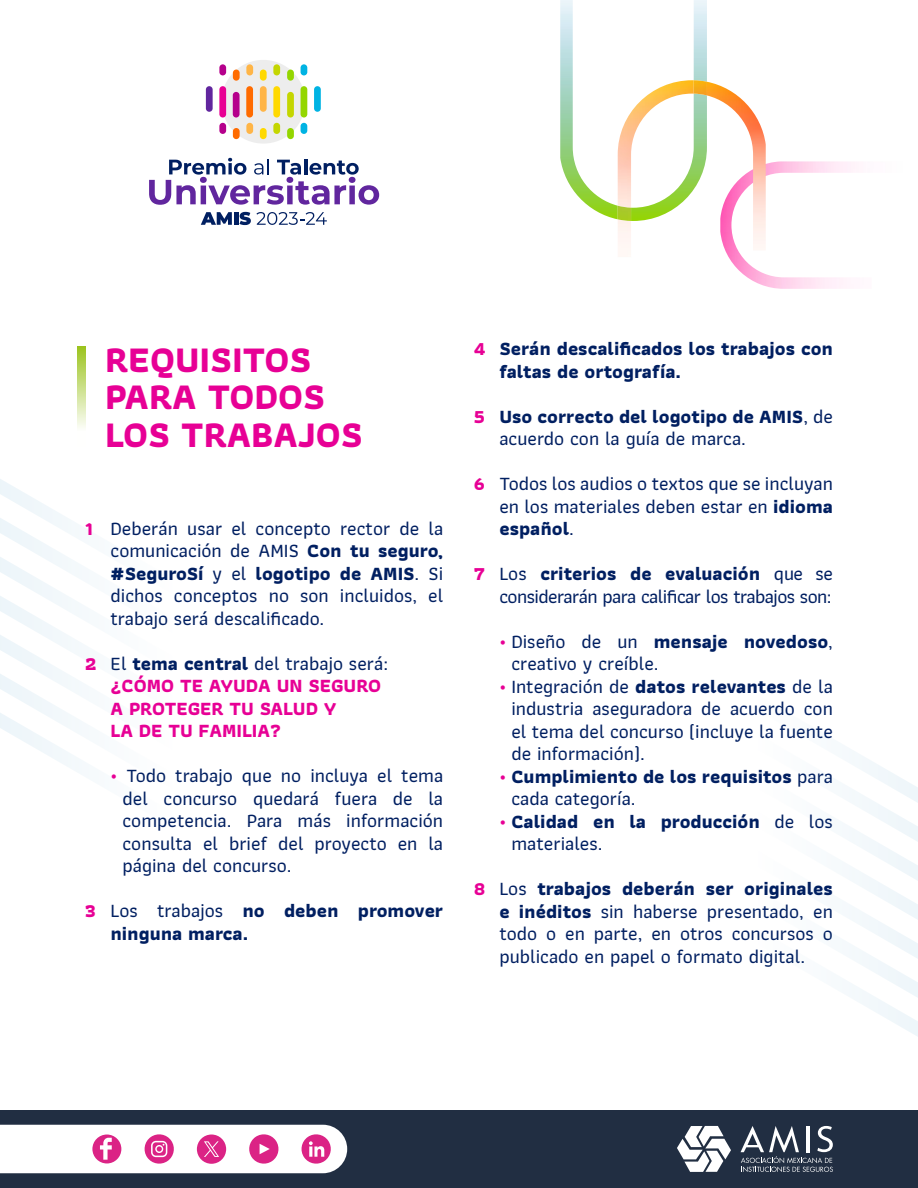
<style>
.page{position:relative;width:918px;height:1188px;background:#fff}
.page>*{position:absolute;margin:0;border:0;box-sizing:border-box;transform-origin:0 0}
.t1{font:700 37.5px/37.5px "Athiti";color:#e70095}
.t2{font:500 19.5px/22.5px "Athiti";color:#001f61;text-align:justify}
.t3{font:700 19.5px/22.5px "Athiti";color:#001f61}
.t4{font:700 19.5px/22.5px "Athiti";color:#e70095}
.t5{font:500 19.5px/22.5px "Athiti";letter-spacing:-.03em;color:#001f61;text-align:right}
.s1{font-weight:700;color:#e70095}
.s2{font-weight:700}
.s3{font-weight:500;color:#001f61}
.s4{color:#001f61}
.s5{color:#e70095}
.s6{font-weight:500}
.s7{font-weight:500;color:#e70095}
</style>
<div class="page">
<svg style="left:851px;top:997px;width:67px;height:39px"></svg>
<svg style="left:849px;top:958px;width:69px;height:39px"></svg>
<svg style="left:849px;top:919px;width:69px;height:39px"></svg>
<svg style="left:849px;top:880px;width:69px;height:39px"></svg>
<svg style="left:849px;top:841px;width:69px;height:39px"></svg>
<svg style="left:849px;top:749px;width:69px;height:92px"></svg>
<svg style="left:0;top:486px;width:78px;height:39px"></svg>
<svg style="left:0;top:525px;width:82px;height:39px"></svg>
<svg style="left:0;top:564px;width:82px;height:39px"></svg>
<svg style="left:0;top:603px;width:82px;height:39px"></svg>
<svg style="left:0;top:642px;width:82px;height:39px"></svg>
<svg style="left:0;top:681px;width:82px;height:93px"></svg>
<img style="left:728px;top:161px;width:129px;height:128px">
<img style="left:560px;top:0;width:147px;height:220px">
<img style="left:618px;top:81px;width:148px;height:176px">
<img style="left:618px;top:80px;width:89px;height:141px">
<svg style="left:78px;top:346px;width:7px;height:82px"></svg>
<div style="left:221px;top:60px;width:84px;height:84px;background:#ededed;border-radius:50%"></div>
<svg style="left:149px;top:158px;width:230px;height:47px"></svg>
<div style="left:206px;top:86px;width:7px;height:26px;background:#61269e;border-radius:3px"></div>
<div style="left:233px;top:92px;width:7px;height:26px;background:#b5008c;border-radius:3px"></div>
<div style="left:260px;top:86px;width:7px;height:26px;background:#ffb547;border-radius:3px"></div>
<div style="left:287px;top:92px;width:7px;height:26px;background:#c4d600;border-radius:3px"></div>
<div style="left:314px;top:86px;width:7px;height:26px;background:#00b3e3;border-radius:3px"></div>
<div style="left:219px;top:86px;width:7px;height:32px;background:#e80094;border-radius:3px"></div>
<div style="left:246px;top:86px;width:7px;height:32px;background:#ff6b00;border-radius:3px"></div>
<div style="left:301px;top:86px;width:6px;height:32px;background:#94d600;border-radius:3px"></div>
<div style="left:273px;top:86px;width:7px;height:32px;background:#ffd900;border-radius:3px"></div>
<div style="left:219px;top:123px;width:7px;height:11px;background:#b5008c;border-radius:3px"></div>
<div style="left:233px;top:128px;width:7px;height:11px;background:#ff6b00;border-radius:3px"></div>
<div style="left:273px;top:123px;width:7px;height:11px;background:#c4d600;border-radius:3px"></div>
<div style="left:246px;top:123px;width:7px;height:11px;background:#ffb547;border-radius:3px"></div>
<div style="left:260px;top:128px;width:7px;height:11px;background:#ffd900;border-radius:3px"></div>
<div style="left:287px;top:128px;width:7px;height:11px;background:#94d600;border-radius:3px"></div>
<div style="left:301px;top:123px;width:6px;height:11px;background:#00b3e3;border-radius:3px"></div>
<div style="left:219px;top:64px;width:7px;height:11px;background:#b5008c;border-radius:3px"></div>
<div style="left:233px;top:70px;width:7px;height:11px;background:#ff6b00;border-radius:3px"></div>
<div style="left:273px;top:64px;width:7px;height:11px;background:#c4d600;border-radius:3px"></div>
<div style="left:246px;top:64px;width:7px;height:11px;background:#ffb547;border-radius:3px"></div>
<div style="left:260px;top:70px;width:7px;height:11px;background:#ffd900;border-radius:3px"></div>
<div style="left:287px;top:70px;width:7px;height:11px;background:#94d600;border-radius:3px"></div>
<div style="left:301px;top:64px;width:6px;height:11px;background:#00b3e3;border-radius:3px"></div>
<svg style="left:201px;top:212px;width:31px;height:13px"></svg>
<hr style="left:234px;top:212px;width:4px;height:13px;background:#001f61">
<svg style="left:239px;top:212px;width:88px;height:13px"></svg>
<div style="left:0;top:1110px;width:918px;height:78px;background:#212e42"></div>
<svg style="left:677px;top:1126px;width:54px;height:46px"></svg>
<svg style="left:741px;top:1126px;width:92px;height:46px"></svg>
<svg style="left:0;top:1125px;width:347px;height:48px;background:#f5d6e7"></svg>
<h1 class="t1" style="left:105px;top:341px;width:259px">REQUISITOS<br>PARA TODOS<br>LOS TRABAJOS</h1>
<p class="t2" style="left:111px;top:517px;width:334px;text-indent:-26px"><span class="s1">1</span> Deberán usar el concepto rector de la comunicación de AMIS <span class="s2">Con tu seguro, #SeguroSí</span> y el <span class="s2">logotipo de AMIS</span>. Si dichos conceptos no son incluidos, el trabajo será descalificado.</p>
<p class="t4" style="left:111px;top:652px;width:279px;text-indent:-26px">2 <span class="s3">El</span> <span class="s4">tema central</span> <span class="s3">del trabajo será: </span>¿CÓMO TE AYUDA UN SEGURO<br>A PROTEGER TU SALUD Y<br>LA DE TU FAMILIA?</p>
<p class="t2" style="left:123px;top:765px;width:322px;text-indent:-12px"><span class="s5">•</span> Todo trabajo que no incluya el tema del concurso quedará fuera de la competencia. Para más información consulta el brief del proyecto en la página del concurso.</p>
<p class="t3" style="left:111px;top:900px;width:334px;text-indent:-25px"><span class="s5">3</span> <span class="s6">Los trabajos</span> no deben promover ninguna marca.</p>
<p class="t3" style="left:499px;top:337px;width:335px;text-indent:-26px"><span class="s5">4</span> Serán descalificados los trabajos con faltas de ortografía.</p>
<p class="t3" style="left:499px;top:405px;width:335px;text-indent:-26px"><span class="s5">5</span> Uso correcto del logotipo de AMIS<span class="s6">, de acuerdo con la guía de marca.</span></p>
<p class="t2" style="left:499px;top:473px;width:335px;text-indent:-26px"><span class="s1">6</span> Todos los audios o textos que se incluyan en los materiales deben estar en <span class="s2">idioma español</span>.</p>
<p class="t5" style="left:474px;top:563px;width:361px"><span class="s1">7</span> Los <span class="s2">criterios de evaluación</span> que se considerarán para calificar los trabajos son:</p>
<p class="t2" style="left:511px;top:630px;width:323px;text-indent:-12px"><span class="s5">•</span> Diseño de un <span class="s2">mensaje novedoso</span>, creativo y creíble.</p>
<p class="t2" style="left:511px;top:675px;width:323px;text-indent:-12px"><span class="s5">•</span> Integración de <span class="s2">datos relevantes</span> de la industria aseguradora de acuerdo con el tema del concurso (incluye la fuente de información).</p>
<p class="t3" style="left:511px;top:765px;width:323px;text-indent:-12px"><span class="s7">•</span> Cumplimiento de los requisitos <span class="s6">para cada categoría.</span></p>
<p class="t3" style="left:511px;top:810px;width:323px;text-indent:-12px"><span class="s7">•</span> Calidad en la producción <span class="s6">de los materiales.</span></p>
<p class="t2" style="left:499px;top:878px;width:335px;text-indent:-26px"><span class="s1">8</span> Los <span class="s2">trabajos deberán ser originales e inéditos</span> sin haberse presentado, en todo o en parte, en otros concursos o publicado en papel o formato digital.</p>
</div>
